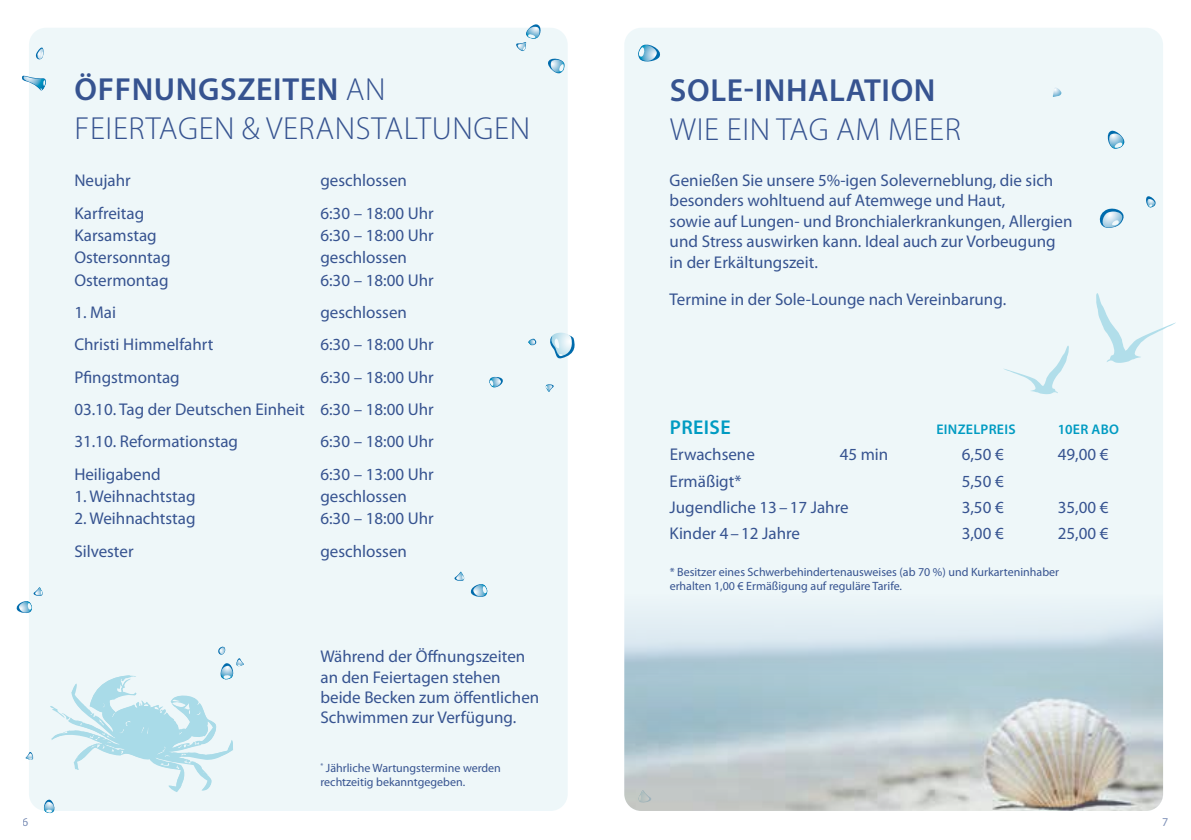
<style>
.page{position:relative;width:1191px;height:840px;background:#fff}
.page>*{position:absolute;margin:0;border:0;box-sizing:border-box;transform-origin:0 0}
.t1{font:300 32px/38.4px "Myriad Pro";letter-spacing:.02em;color:#365390}
.t2{font:600 32px "Myriad Pro";letter-spacing:.02em;color:#365390}
.t3{font:600 20px "Myriad Pro";letter-spacing:.02em;color:#009bc2}
.t4{font:17px/20.4px "Myriad Pro";color:#365390}
.t5{font:600 14px "Myriad Pro";letter-spacing:.02em;color:#009bc2}
.t6{font:12px/14.4px "Myriad Pro";color:#365390}
.s1{font-weight:600}
</style>
<div class="page">
<div style="left:29px;top:28px;width:539px;height:782px;background:#ebf6f9;border-radius:17px"></div>
<svg style="left:16px;top:587px;width:27px;height:26px"></svg>
<svg style="left:516px;top:24px;width:48px;height:50px"></svg>
<svg style="left:35px;top:47px;width:9px;height:13px"></svg>
<svg style="left:22px;top:75px;width:24px;height:16px"></svg>
<svg style="left:454px;top:571px;width:34px;height:26px"></svg>
<svg style="left:41px;top:799px;width:15px;height:14px"></svg>
<svg style="left:25px;top:752px;width:9px;height:7px"></svg>
<svg style="left:489px;top:376px;width:14px;height:12px"></svg>
<svg style="left:545px;top:384px;width:9px;height:8px"></svg>
<svg style="left:528px;top:338px;width:9px;height:8px"></svg>
<svg style="left:550px;top:333px;width:25px;height:26px"></svg>
<svg style="left:50px;top:646px;width:194px;height:145px"></svg>
<div style="left:624px;top:28px;width:539px;height:782px;background:#ebf6f9;border-radius:17px"></div>
<svg style="left:638px;top:44px;width:22px;height:18px"></svg>
<img style="left:624px;top:614px;width:539px;height:196px">
<svg style="left:1004px;top:346px;width:64px;height:48px"></svg>
<svg style="left:1096px;top:293px;width:79px;height:69px"></svg>
<svg style="left:1107px;top:130px;width:18px;height:19px"></svg>
<svg style="left:1052px;top:88px;width:9px;height:9px"></svg>
<svg style="left:1146px;top:196px;width:10px;height:11px"></svg>
<svg style="left:1099px;top:208px;width:25px;height:20px"></svg>
<h1 class="t1" style="left:75px;top:70px;width:457px"><span class="s1">ÖFFNUNGSZEITEN</span> AN<br>FEIERTAGEN &amp; VERANSTALTUNGEN</h1>
<p class="t4" style="left:74px;top:170px;width:58px">Neujahr</p>
<p class="t4" style="left:320px;top:170px;width:88px">geschlossen</p>
<p class="t4" style="left:74px;top:202px;width:71px">Karfreitag</p>
<p class="t4" style="left:320px;top:202px;width:115px">6:30 – 18:00 Uhr</p>
<p class="t4" style="left:74px;top:225px;width:84px">Karsamstag</p>
<p class="t4" style="left:320px;top:225px;width:115px">6:30 – 18:00 Uhr</p>
<p class="t4" style="left:74px;top:247px;width:98px">Ostersonntag</p>
<p class="t4" style="left:320px;top:247px;width:88px">geschlossen</p>
<p class="t4" style="left:74px;top:269px;width:96px">Ostermontag</p>
<p class="t4" style="left:320px;top:269px;width:115px">6:30 – 18:00 Uhr</p>
<p class="t4" style="left:74px;top:302px;width:43px">1. Mai</p>
<p class="t4" style="left:320px;top:302px;width:88px">geschlossen</p>
<p class="t4" style="left:74px;top:334px;width:141px">Christi Himmelfahrt</p>
<p class="t4" style="left:320px;top:334px;width:115px">6:30 – 18:00 Uhr</p>
<p class="t4" style="left:74px;top:366px;width:107px">Pfingstmontag</p>
<p class="t4" style="left:74px;top:360px;width:361px;line-height:32.2px;text-align:justify;text-indent:246px">6:30 – 18:00 Uhr 03.10. Tag der Deutschen Einheit 6:30 – 18:00 Uhr 31.10. Reformationstag</p>
<p class="t4" style="left:320px;top:431px;width:115px">6:30 – 18:00 Uhr</p>
<p class="t4" style="left:74px;top:463px;width:88px">Heiligabend</p>
<p class="t4" style="left:320px;top:463px;width:115px">6:30 – 13:00 Uhr</p>
<p class="t4" style="left:74px;top:485px;width:123px">1. Weihnachtstag</p>
<p class="t4" style="left:320px;top:485px;width:88px">geschlossen</p>
<p class="t4" style="left:74px;top:508px;width:123px">2. Weihnachtstag</p>
<p class="t4" style="left:320px;top:508px;width:115px">6:30 – 18:00 Uhr</p>
<p class="t4" style="left:74px;top:540px;width:61px">Silvester</p>
<p class="t4" style="left:320px;top:540px;width:88px">geschlossen</p>
<p class="t4" style="left:320px;top:645px;width:220px">Während der Öffnungszeiten an den Feiertagen stehen beide Becken zum öffentlichen<br>Schwimmen zur Verfügung.</p>
<p class="t6" style="left:320px;top:760px;width:182px"><sup>*</sup> Jährliche Wartungstermine werden rechtzeitig bekanntgegeben.</p>
<h1 class="t2" style="left:670px;top:70px;width:267px">SOLE-INHALATION</h1>
<h1 class="t1" style="left:670px;top:110px;width:292px">WIE EIN TAG AM MEER</h1>
<p class="t4" style="left:669px;top:169px;width:404px">Genießen Sie unsere 5%-igen Soleverneblung, die sich besonders wohltuend auf Atemwege und Haut,<br>sowie auf Lungen- und Bronchialerkrankungen, Allergien und Stress auswirken kann. Ideal auch zur Vorbeugung in der Erkältungszeit.</p>
<p class="t4" style="left:669px;top:288px;width:338px">Termine in der Sole-Lounge nach Vereinbarung.</p>
<p class="t3" style="left:670px;top:414px;width:62px">PREISE</p>
<p class="t5" style="left:936px;top:420px;width:81px">EINZELPREIS</p>
<p class="t5" style="left:1057px;top:420px;width:63px">10ER ABO</p>
<p class="t4" style="left:669px;top:444px;width:87px">Erwachsene</p>
<p class="t4" style="left:839px;top:444px;width:50px">45 min</p>
<p class="t4" style="left:961px;top:444px;width:44px">6,50 €</p>
<p class="t4" style="left:1057px;top:444px;width:52px">49,00 €</p>
<p class="t4" style="left:669px;top:470px;width:73px">Ermäßigt*</p>
<p class="t4" style="left:961px;top:470px;width:44px">5,50 €</p>
<p class="t4" style="left:669px;top:496px;width:180px">Jugendliche 13–17 Jahre</p>
<p class="t4" style="left:961px;top:496px;width:44px">3,50 €</p>
<p class="t4" style="left:1057px;top:496px;width:52px">35,00 €</p>
<p class="t4" style="left:669px;top:522px;width:132px">Kinder 4–12 Jahre</p>
<p class="t4" style="left:961px;top:522px;width:44px">3,00 €</p>
<p class="t4" style="left:1057px;top:522px;width:52px">25,00 €</p>
<p class="t6" style="left:669px;top:564px;width:391px">* Besitzer eines Schwerbehindertenausweises (ab 70 %) und Kurkarteninhaber erhalten 1,00 € Ermäßigung auf reguläre Tarife.</p>
<p class="t6" style="left:23px;top:814px;width:8px">6</p>
<p class="t6" style="left:1162px;top:814px;width:8px">7</p>
</div>
